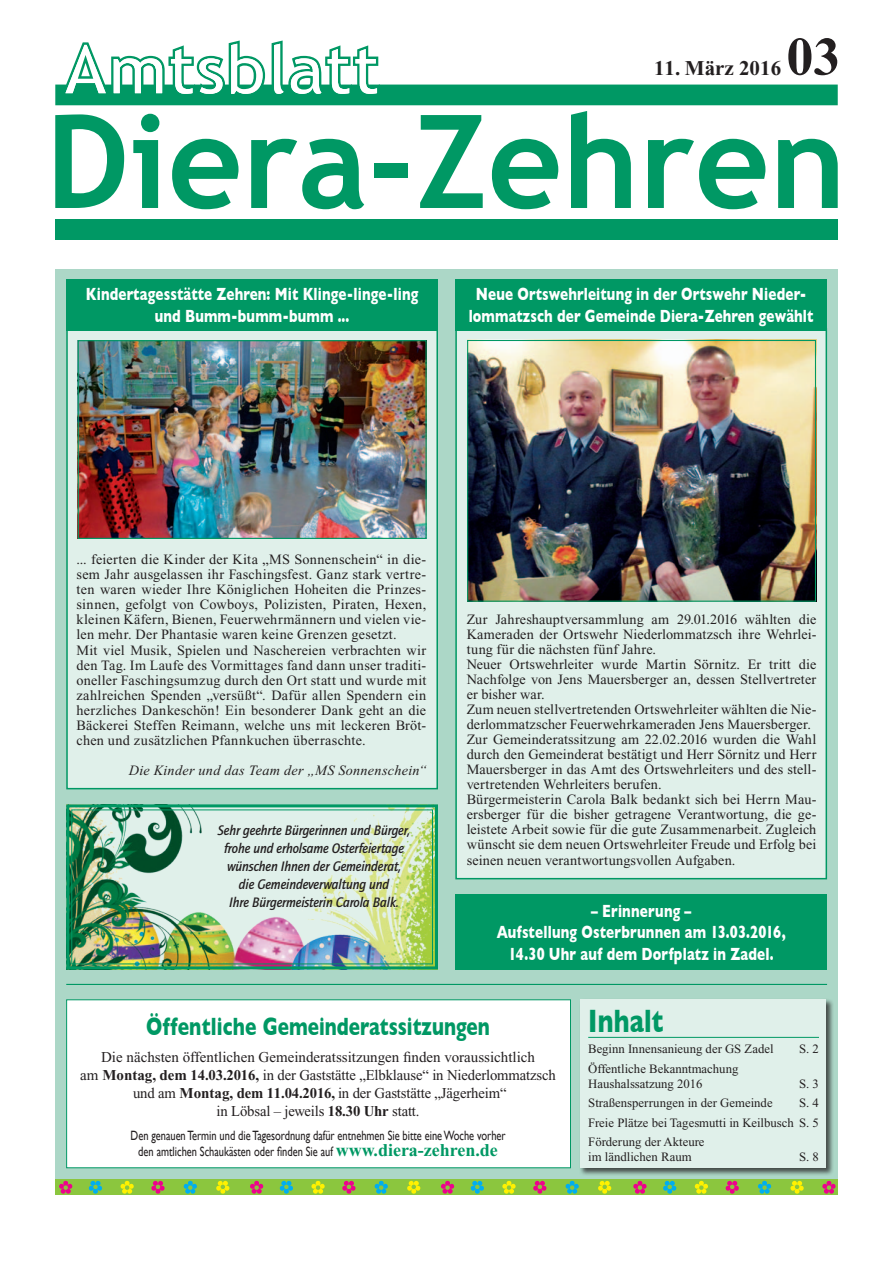
<style>
.page{position:relative;width:893px;height:1263px;background:#fff}
.page>*{position:absolute;margin:0;border:0;box-sizing:border-box;transform-origin:0 0}
.t1{font:700 54px "Times New Roman";color:#231f20}
.t2{font:700 33px "Gill Sans";letter-spacing:.01em;color:#009864;scale:.75 1}
.t3{font:700 25.5px "Gill Sans";color:#009864;scale:.75 1}
.t4{font:700 21px "Times New Roman";color:#231f20}
.t5{font:700 18px/21.6px "Gill Sans";letter-spacing:.01em;color:#fff;text-align:center;scale:.75 1}
.t6{font:15px/18px "Times New Roman";letter-spacing:-.01em;color:#231f20;text-align:center}
.t7{font:14.25px/15px "Times New Roman";letter-spacing:.01em;color:#231f20}
.t8{font:italic 700 14.25px/18px "Quay Itc T";letter-spacing:-.01em;color:#231f20;text-align:center;scale:.93 1}
.t9{font:italic 14.25px "Times New Roman";letter-spacing:.02em;color:#231f20}
.t10{font:13.5px/16.5px "Gill Sans";color:#231f20;text-align:center;scale:.77 1}
.t11{font:12.75px/19.5px "Times New Roman";color:#231f20}
.s1{font-weight:700}
.s2{font-family:"Times New Roman";font-weight:700;font-size:18px;color:#009864}
</style>
<div class="page">
<svg style="left:55px;top:114px;width:69px;height:94px"></svg>
<svg style="left:141px;top:114px;width:18px;height:18px"></svg>
<svg style="left:133px;top:140px;width:25px;height:68px"></svg>
<svg style="left:172px;top:139px;width:67px;height:70px"></svg>
<svg style="left:251px;top:139px;width:113px;height:70px"></svg>
<div style="left:374px;top:163px;width:34px;height:15px;background:#009864"></div>
<svg style="left:420px;top:115px;width:63px;height:93px"></svg>
<svg style="left:492px;top:139px;width:66px;height:70px"></svg>
<svg style="left:571px;top:111px;width:60px;height:97px"></svg>
<svg style="left:648px;top:139px;width:117px;height:70px"></svg>
<svg style="left:778px;top:139px;width:60px;height:69px"></svg>
<svg style="left:55px;top:41px;width:783px;height:64px"></svg>
<svg style="left:114px;top:58px;width:48px;height:35px"></svg>
<svg style="left:171px;top:49px;width:22px;height:45px"></svg>
<svg style="left:199px;top:58px;width:24px;height:36px"></svg>
<svg style="left:274px;top:44px;width:10px;height:50px"></svg>
<svg style="left:328px;top:49px;width:21px;height:45px"></svg>
<svg style="left:355px;top:49px;width:22px;height:45px"></svg>
<svg style="left:65px;top:45px;width:41px;height:48px"></svg>
<svg style="left:231px;top:44px;width:32px;height:50px"></svg>
<svg style="left:291px;top:58px;width:30px;height:36px"></svg>
<div style="left:55px;top:219px;width:783px;height:21px;background:#009864"></div>
<div style="left:55px;top:270px;width:783px;height:925px;background:#acd7c7"></div>
<img style="left:66px;top:804px;width:372px;height:166px">
<div style="left:71px;top:809px;width:362px;height:155px;border:1px solid #009864"></div>
<div style="left:455px;top:328px;width:372px;height:551px;background:#e0f0ea;border:2px solid #009864"></div>
<div style="left:66px;top:328px;width:372px;height:461px;background:#e0f0ea;border:2px solid #009864"></div>
<div style="left:455px;top:279px;width:372px;height:51px;background:#009864"></div>
<div style="left:455px;top:894px;width:372px;height:75px;background:#009864"></div>
<div style="left:66px;top:279px;width:372px;height:51px;background:#009864"></div>
<img style="left:469px;top:342px;width:345px;height:258px">
<div style="left:467px;top:340px;width:349px;height:262px;border:1px solid #009864"></div>
<img style="left:80px;top:342px;width:345px;height:195px">
<div style="left:78px;top:340px;width:349px;height:199px;border:1px solid #009864"></div>
<div style="left:66px;top:999px;width:505px;height:169px;background:#fff;border:1px solid #009864"></div>
<div style="left:579px;top:998px;width:255px;height:178px;background:#231f20;opacity:.75"></div>
<div style="left:580px;top:999px;width:246px;height:169px;background:#e0f0ea"></div>
<hr style="left:588px;top:1037px;width:231px;height:1px;background:#009864">
<hr style="left:66px;top:984px;width:761px;height:1px;background:#009864">
<div style="left:55px;top:1179px;width:783px;height:16px;background:#8bc63e"></div>
<svg style="left:59px;top:1181px;width:13px;height:13px"></svg>
<svg style="left:121px;top:1181px;width:13px;height:13px"></svg>
<svg style="left:184px;top:1181px;width:13px;height:13px"></svg>
<svg style="left:89px;top:1181px;width:13px;height:13px"></svg>
<svg style="left:151px;top:1181px;width:14px;height:13px"></svg>
<svg style="left:216px;top:1181px;width:13px;height:13px"></svg>
<svg style="left:250px;top:1181px;width:13px;height:13px"></svg>
<svg style="left:311px;top:1181px;width:14px;height:13px"></svg>
<svg style="left:375px;top:1181px;width:13px;height:13px"></svg>
<svg style="left:280px;top:1181px;width:13px;height:13px"></svg>
<svg style="left:342px;top:1181px;width:13px;height:13px"></svg>
<svg style="left:407px;top:1181px;width:13px;height:13px"></svg>
<svg style="left:441px;top:1181px;width:13px;height:13px"></svg>
<svg style="left:502px;top:1181px;width:14px;height:13px"></svg>
<svg style="left:566px;top:1181px;width:13px;height:13px"></svg>
<svg style="left:471px;top:1181px;width:13px;height:13px"></svg>
<svg style="left:533px;top:1181px;width:13px;height:13px"></svg>
<svg style="left:598px;top:1181px;width:13px;height:13px"></svg>
<svg style="left:633px;top:1181px;width:14px;height:13px"></svg>
<svg style="left:822px;top:1181px;width:14px;height:13px"></svg>
<svg style="left:695px;top:1181px;width:13px;height:13px"></svg>
<svg style="left:758px;top:1181px;width:13px;height:13px"></svg>
<svg style="left:663px;top:1181px;width:13px;height:13px"></svg>
<svg style="left:726px;top:1181px;width:13px;height:13px"></svg>
<svg style="left:790px;top:1181px;width:14px;height:13px"></svg>
<h1 class="t1" style="left:786px;top:27px;width:55px">03</h1>
<h3 class="t4" style="left:654px;top:56px;width:129px">11. März 2016</h3>
<p class="t5" style="left:86px;top:283px;width:445px">Kindertagesstätte Zehren: Mit Klinge-linge-ling und Bumm-bumm-bumm ...</p>
<p class="t5" style="left:469px;top:283px;width:461px">Neue Ortswehrleitung in der Ortswehr Nieder&shy;lommatzsch der Gemeinde Diera-Zehren gewählt</p>
<p class="t7" style="left:77px;top:552px;width:351px">... feierten die Kinder der Kita „MS Sonnenschein“ in die&shy;sem Jahr ausgelassen ihr Faschingsfest. Ganz stark vertre&shy;ten waren wieder Ihre Königlichen Hoheiten die Prinzes&shy;sinnen, gefolgt von Cowboys, Polizisten, Piraten, Hexen, kleinen Käfern, Bienen, Feuerwehrmännern und vielen vie&shy;len mehr. Der Phantasie waren keine Grenzen gesetzt.<br>Mit viel Musik, Spielen und Naschereien verbrachten wir den Tag. Im Laufe des Vormittages fand dann unser traditi&shy;oneller Faschingsumzug durch den Ort statt und wurde mit zahlreichen Spenden „versüßt“. Dafür allen Spendern ein herzliches Dankeschön! Ein besonderer Dank geht an die Bäckerei Steffen Reimann, welche uns mit leckeren Bröt&shy;chen und zusätzlichen Pfannkuchen überraschte.</p>
<p class="t9" style="left:129px;top:762px;width:299px">Die Kinder und das Team der „MS Sonnenschein“</p>
<p class="t8" style="left:218px;top:821px;width:208px">Sehr geehrte Bürgerinnen und Bürger, frohe und erholsame Osterfeiertage wünschen Ihnen der Gemeinderat, die Gemeindeverwaltung und<br>Ihre Bürgermeisterin Carola Balk.</p>
<p class="t7" style="left:467px;top:612px;width:351px">Zur Jahreshauptversammlung am 29.01.2016 wählten die Kameraden der Ortswehr Niederlommatzsch ihre Wehrlei&shy;tung für die nächsten fünf Jahre.<br>Neuer Ortswehrleiter wurde Martin Sörnitz. Er tritt die Nachfolge von Jens Mauersberger an, dessen Stellvertreter er bisher war.<br>Zum neuen stellvertretenden Ortswehrleiter wählten die Nie&shy;derlommatzscher Feuerwehrkameraden Jens Mauersberger.<br>Zur Gemeinderatssitzung am 22.02.2016 wurden die Wahl durch den Gemeinderat bestätigt und Herr Sörnitz und Herr Mauersberger in das Amt des Ortswehrleiters und des stell&shy;vertretenden Wehrleiters berufen.<br>Bürgermeisterin Carola Balk bedankt sich bei Herrn Mau&shy;ersberger für die bisher getragene Verantwortung, die ge&shy;leistete Arbeit sowie für die gute Zusammenarbeit. Zugleich wünscht sie dem neuen Ortswehrleiter Freude und Erfolg bei seinen neuen verantwortungsvollen Aufgaben.</p>
<p class="t5" style="left:497px;top:899px;width:387px">– Erinnerung –<br>Aufstellung Osterbrunnen am 13.03.2016,<br>14.30 Uhr auf dem Dorfplatz in Zadel.</p>
<h3 class="t3" style="left:146px;top:1011px;width:460px">Öffentliche Gemeinderatssitzungen</h3>
<p class="t6" style="left:80px;top:1048px;width:477px">Die nächsten öffentlichen Gemeinderatssitzungen finden voraussichtlich<br>am <span class="s1">Montag, dem 14.03.2016,</span> in der Gaststätte „Elbklause“ in Niederlommatzsch und am <span class="s1">Montag, dem 11.04.2016,</span> in der Gaststätte „Jägerheim“<br>in Löbsal – jeweils <span class="s1">18.30 Uhr</span> statt.</p>
<p class="t10" style="left:131px;top:1127px;width:489px">Den genauen Termin und die Tagesordnung dafür entnehmen Sie bitte eine Woche vorher den amtlichen Schaukästen oder finden Sie auf <span class="s2">www.diera-zehren.de</span></p>
<h2 class="t2" style="left:588px;top:1001px;width:102px">Inhalt</h2>
<p class="t11" style="left:588px;top:1039px;width:187px">Beginn Innensanieung der GS Zadel</p>
<p class="t11" style="left:799px;top:1039px;width:21px">S. 2</p>
<p class="t11" style="left:588px;top:1061px;width:152px;line-height:15px">Öffentliche Bekanntmachung<br>Haushalssatzung 2016</p>
<p class="t11" style="left:799px;top:1074px;width:21px">S. 3</p>
<p class="t11" style="left:588px;top:1093px;width:186px">Straßensperrungen in der Gemeinde</p>
<p class="t11" style="left:588px;top:1093px;width:232px;text-align:justify;text-indent:211px">S. 4<br>Freie Plätze bei Tagesmutti in Keilbusch S. 5<br>Förderung der Akteure</p>
<p class="t11" style="left:588px;top:1147px;width:105px">im ländlichen Raum</p>
<p class="t11" style="left:799px;top:1147px;width:21px">S. 8</p>
</div>
